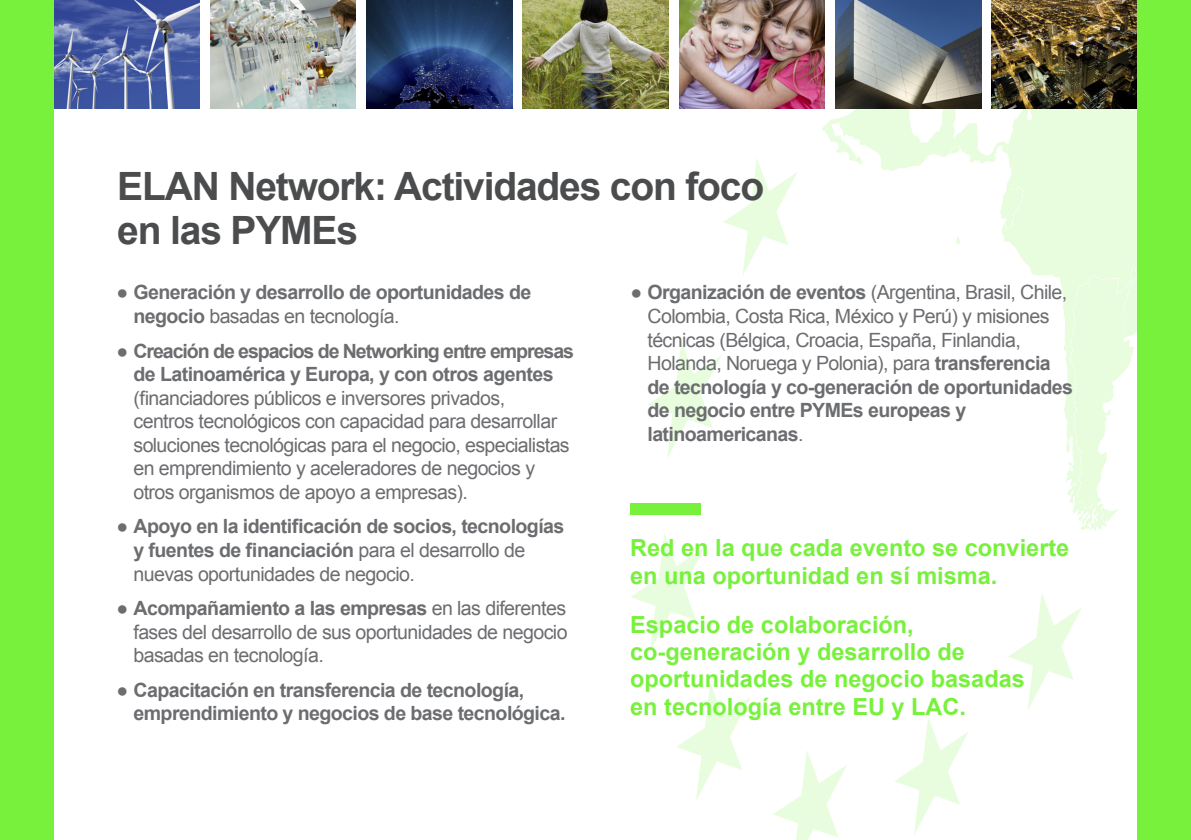
<style>
.page{position:relative;width:1191px;height:840px;background:#fff}
.page>*{position:absolute;margin:0;border:0;box-sizing:border-box;transform-origin:0 0}
.t1{font:700 39px "Arial";letter-spacing:-.03em;color:#4b4c4d}
.t2{font:700 23.6px/27.4px "Arial";color:#78f13d}
.t3{font:19.6px/23.6px "Arial";letter-spacing:-.03em;color:#6c6d70}
.t4{font:700 19.6px/23.6px "Arial";letter-spacing:-.03em;color:#6c6d70}
.s1{font-weight:400}
.s2{font-weight:700}
</style>
<div class="page">
<svg style="left:630px;top:76px;width:507px;height:763px"></svg>
<img style="left:54px;top:0;width:145px;height:109px">
<img style="left:210px;top:0;width:146px;height:109px">
<img style="left:366px;top:0;width:146px;height:109px">
<img style="left:991px;top:0;width:146px;height:109px">
<img style="left:679px;top:0;width:145px;height:109px">
<img style="left:835px;top:0;width:146px;height:109px">
<img style="left:523px;top:0;width:145px;height:109px">
<div style="left:630px;top:503px;width:70px;height:11px;background:#78f13d"></div>
<div style="left:0;top:0;width:54px;height:839px;background:#78f13d"></div>
<div style="left:1137px;top:0;width:54px;height:839px;background:#78f13d"></div>
<p class="t1" style="left:117px;top:161px;width:648px">ELAN Network: Actividades con foco</p>
<p class="t1" style="left:117px;top:204px;width:242px">en las PYMEs</p>
<p class="t4" style="left:133px;top:281px;width:399px;text-indent:-17px"><span class="s1">●</span> Generación y desarrollo de oportunidades de negocio <span class="s1">basadas en tecnología.</span></p>
<p class="t3" style="left:133px;top:339px;width:442px;text-indent:-17px">● <span class="s2">Creación de espacios de Networking entre empresas de Latinoamérica y Europa, y con otros agentes </span>(financiadores públicos e inversores privados,<br>centros tecnológicos con capacidad para desarrollar soluciones tecnológicas para el negocio, especialistas en emprendimiento y aceleradores de negocios y otros organismos de apoyo a empresas).</p>
<p class="t4" style="left:133px;top:515px;width:432px;text-indent:-17px"><span class="s1">●</span> Apoyo en la identificación de socios, tecnologías y fuentes de financiación <span class="s1">para el desarrollo de nuevas oportunidades de negocio.</span></p>
<p class="t3" style="left:133px;top:596px;width:435px;text-align:justify;text-indent:-17px">● <span class="s2">Acompañamiento a las empresas</span> en las diferentes fases del desarrollo de sus oportunidades de negocio basadas en tecnología.</p>
<p class="t4" style="left:133px;top:678px;width:433px;text-indent:-17px"><span class="s1">●</span> Capacitación en transferencia de tecnología, emprendimiento y negocios de base tecnológica.</p>
<p class="t3" style="left:647px;top:281px;width:427px;text-indent:-17px">● <span class="s2">Organización de eventos</span> (Argentina, Brasil, Chile, Colombia, Costa Rica, México y Perú) y misiones técnicas (Bélgica, Croacia, España, Finlandia, Holanda, Noruega y Polonia), para <span class="s2">transferencia de tecnología y co-generación de oportunidades de negocio entre PYMEs europeas y latinoamericanas</span>.</p>
<p class="t2" style="left:630px;top:534px;width:441px">Red en la que cada evento se convierte en una oportunidad en sí misma.</p>
<p class="t2" style="left:630px;top:611px;width:396px">Espacio de colaboración, co-generación y desarrollo de oportunidades de negocio basadas en tecnología entre EU y LAC.</p>
</div>
